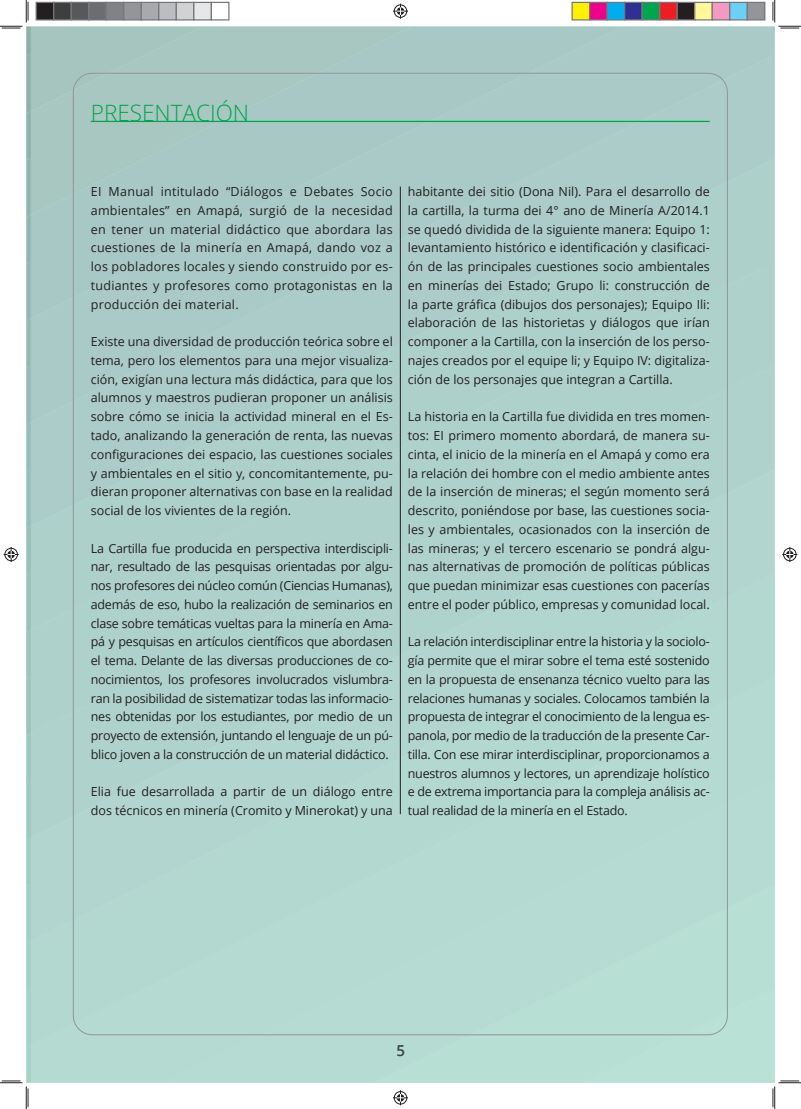
<style>
.page{position:relative;width:801px;height:1109px;background:#fff}
.page>*{position:absolute;margin:0;border:0;box-sizing:border-box;transform-origin:0 0}
.t1{font:300 22.5px "Open Sans";color:#00a54f}
.t2{font:600 15px "Open Sans";color:#231f20}
.t3{font:12.5px/18.8px "Open Sans";color:#231f20;text-align:justify}
</style>
<div class="page">
<div style="left:202px;top:1044px;width:381px;height:38px;background:#b5dbd2"></div>
<div style="left:202px;top:941px;width:572px;height:103px;background:#b5dbd2"></div>
<div style="left:202px;top:837px;width:572px;height:104px;background:#b4dad1"></div>
<div style="left:202px;top:733px;width:572px;height:104px;background:#b3d8d0"></div>
<div style="left:202px;top:630px;width:572px;height:103px;background:#b2d6cf"></div>
<div style="left:202px;top:526px;width:572px;height:104px;background:#afd3cc"></div>
<div style="left:202px;top:422px;width:572px;height:104px;background:#aed1cb"></div>
<div style="left:202px;top:27px;width:572px;height:395px;background:#add0ca"></div>
<div style="left:202px;top:27px;width:419px;height:292px;background:#a9cac6"></div>
<div style="left:202px;top:27px;width:210px;height:188px;background:#a7c8c5"></div>
<hr style="left:91px;top:121px;width:618px;height:1px;background:#00a54f">
<hr style="left:400px;top:186px;width:1px;height:628px;background:#231f20">
<svg style="left:771px;top:0;width:29px;height:29px"></svg>
<svg style="left:583px;top:988px;width:217px;height:120px"></svg>
<svg style="left:393px;top:4px;width:15px;height:15px"></svg>
<svg style="left:393px;top:1090px;width:15px;height:15px"></svg>
<svg style="left:0;top:0;width:202px;height:1108px"></svg>
<svg style="left:782px;top:547px;width:14px;height:15px"></svg>
<div style="left:36px;top:2px;width:18px;height:18px;background:#231f20"></div>
<div style="left:36px;top:2px;width:18px;height:19px;border:1px solid #76787b"></div>
<div style="left:54px;top:2px;width:17px;height:18px;background:#3e3e3f"></div>
<div style="left:53px;top:2px;width:19px;height:19px;border:1px solid #76787b"></div>
<div style="left:71px;top:2px;width:18px;height:18px;background:#57585a"></div>
<div style="left:71px;top:2px;width:18px;height:19px;border:1px solid #76787b"></div>
<div style="left:89px;top:2px;width:17px;height:18px;background:#6c6d70"></div>
<div style="left:88px;top:2px;width:19px;height:19px;border:1px solid #76787b"></div>
<div style="left:106px;top:2px;width:18px;height:18px;background:#808285"></div>
<div style="left:106px;top:2px;width:18px;height:19px;border:1px solid #76787b"></div>
<div style="left:124px;top:2px;width:17px;height:18px;background:#939598"></div>
<div style="left:123px;top:2px;width:19px;height:19px;border:1px solid #76787b"></div>
<div style="left:141px;top:2px;width:18px;height:18px;background:#a8a9ad"></div>
<div style="left:141px;top:2px;width:18px;height:19px;border:1px solid #76787b"></div>
<div style="left:159px;top:2px;width:17px;height:18px;background:#bcbdc0"></div>
<div style="left:158px;top:2px;width:19px;height:19px;border:1px solid #76787b"></div>
<div style="left:176px;top:2px;width:18px;height:18px;background:#d1d2d4"></div>
<div style="left:176px;top:2px;width:18px;height:19px;border:1px solid #76787b"></div>
<div style="left:194px;top:2px;width:17px;height:18px;background:#e6e7e9"></div>
<div style="left:193px;top:2px;width:19px;height:19px;border:1px solid #76787b"></div>
<div style="left:211px;top:2px;width:18px;height:19px;border:1px solid #76787b"></div>
<div style="left:571px;top:2px;width:18px;height:18px;background:#fff101"></div>
<div style="left:571px;top:2px;width:19px;height:19px;border:1px solid #76787b"></div>
<div style="left:589px;top:2px;width:17px;height:18px;background:#ed028c"></div>
<div style="left:588px;top:2px;width:19px;height:19px;border:1px solid #76787b"></div>
<div style="left:606px;top:2px;width:18px;height:18px;background:#00aeef"></div>
<div style="left:606px;top:2px;width:19px;height:19px;border:1px solid #76787b"></div>
<div style="left:624px;top:2px;width:17px;height:18px;background:#2e3092"></div>
<div style="left:623px;top:2px;width:19px;height:19px;border:1px solid #76787b"></div>
<div style="left:641px;top:2px;width:18px;height:18px;background:#00a54f"></div>
<div style="left:641px;top:2px;width:19px;height:19px;border:1px solid #76787b"></div>
<div style="left:659px;top:2px;width:17px;height:18px;background:#ee1d23"></div>
<div style="left:658px;top:2px;width:19px;height:19px;border:1px solid #76787b"></div>
<div style="left:676px;top:2px;width:18px;height:18px;background:#231f20"></div>
<div style="left:676px;top:2px;width:19px;height:19px;border:1px solid #76787b"></div>
<div style="left:694px;top:2px;width:17px;height:18px;background:#fff79a"></div>
<div style="left:693px;top:2px;width:19px;height:19px;border:1px solid #76787b"></div>
<div style="left:711px;top:2px;width:18px;height:18px;background:#f499c2"></div>
<div style="left:711px;top:2px;width:19px;height:19px;border:1px solid #76787b"></div>
<div style="left:729px;top:2px;width:17px;height:18px;background:#6bcff6"></div>
<div style="left:728px;top:2px;width:19px;height:19px;border:1px solid #76787b"></div>
<div style="left:746px;top:2px;width:18px;height:18px;background:#939598"></div>
<div style="left:746px;top:2px;width:19px;height:19px;border:1px solid #76787b"></div>
<h1 class="t1" style="left:91px;top:98px;width:160px">PRESENTACIÓN</h1>
<p class="t3" style="left:91px;top:182px;width:303px">EI Manual intitulado “Diálogos e Debates Socio ambientales” en Amapá, surgió de la necesidad en tener un material didáctico que abordara las cuestiones de la minería en Amapá, dando voz a los pobladores locales y siendo construido por es&shy;tudiantes y profesores como protagonistas en la producción dei material.</p>
<p class="t3" style="left:91px;top:332px;width:303px">Existe una diversidad de producción teórica sobre el tema, pero los elementos para una mejor visualiza&shy;ción, exigían una lectura más didáctica, para que los alumnos y maestros pudieran proponer un análisis sobre cómo se inicia la actividad mineral en el Es&shy;tado, analizando la generación de renta, las nuevas configuraciones dei espacio, las cuestiones sociales y ambientales en el sitio y, concomitantemente, pu&shy;dieran proponer alternativas con base en la realidad social de los vivientes de la región.</p>
<p class="t3" style="left:91px;top:538px;width:303px">La Cartilla fue producida en perspectiva interdiscipli&shy;nar, resultado de las pesquisas orientadas por algu&shy;nos profesores dei núcleo común (Ciencias Humanas), además de eso, hubo la realización de seminarios en clase sobre temáticas vueltas para la minería en Ama&shy;pá y pesquisas en artículos científicos que abordasen el tema. Delante de las diversas producciones de co&shy;nocimientos, los profesores involucrados vislumbra&shy;ran la posibilidad de sistematizar todas las informacio&shy;nes obtenidas por los estudiantes, por medio de un proyecto de extensión, juntando el lenguaje de un pú&shy;blico joven a la construcción de un material didáctico.</p>
<p class="t3" style="left:91px;top:782px;width:303px">Elia fue desarrollada a partir de un diálogo entre dos técnicos en minería (Cromito y Minerokat) y una</p>
<p class="t3" style="left:407px;top:182px;width:303px">habitante dei sitio (Dona Nil). Para el desarrollo de la cartilla, la turma dei 4° ano de Minería A/2014.1 se quedó dividida de la siguiente manera: Equipo 1: levantamiento histórico e identificación y clasificaci&shy;ón de las principales cuestiones socio ambientales en minerías dei Estado; Grupo li: construcción de la parte gráfica (dibujos dos personajes); Equipo Ili: elaboración de las historietas y diálogos que irían componer a la Cartilla, con la inserción de los perso&shy;najes creados por el equipe li; y Equipo IV: digitaliza&shy;ción de los personajes que integran a Cartilla.</p>
<p class="t3" style="left:407px;top:407px;width:303px">La historia en la Cartilla fue dividida en tres momen&shy;tos: EI primero momento abordará, de manera su&shy;cinta, el inicio de la minería en el Amapá y como era la relación dei hombre con el medio ambiente antes de la inserción de mineras; el según momento será descrito, poniéndose por base, las cuestiones socia&shy;les y ambientales, ocasionados con la inserción de las mineras; y el tercero escenario se pondrá algu&shy;nas alternativas de promoción de políticas públicas que puedan minimizar esas cuestiones con pacerías entre el poder público, empresas y comunidad local.</p>
<p class="t3" style="left:407px;top:632px;width:303px">La relación interdisciplinar entre la historia y la sociolo&shy;gía permite que el mirar sobre el tema esté sostenido en la propuesta de ensenanza técnico vuelto para las relaciones humanas y sociales. Colocamos también la propuesta de integrar el conocimiento de la lengua es&shy;panola, por medio de la traducción de la presente Car&shy;tilla. Con ese mirar interdisciplinar, proporcionamos a nuestros alumnos y lectores, un aprendizaje holístico e de extrema importancia para la compleja análisis ac&shy;tual realidad de la minería en el Estado.</p>
<p class="t2" style="left:396px;top:1040px;width:10px">5</p>
</div>
